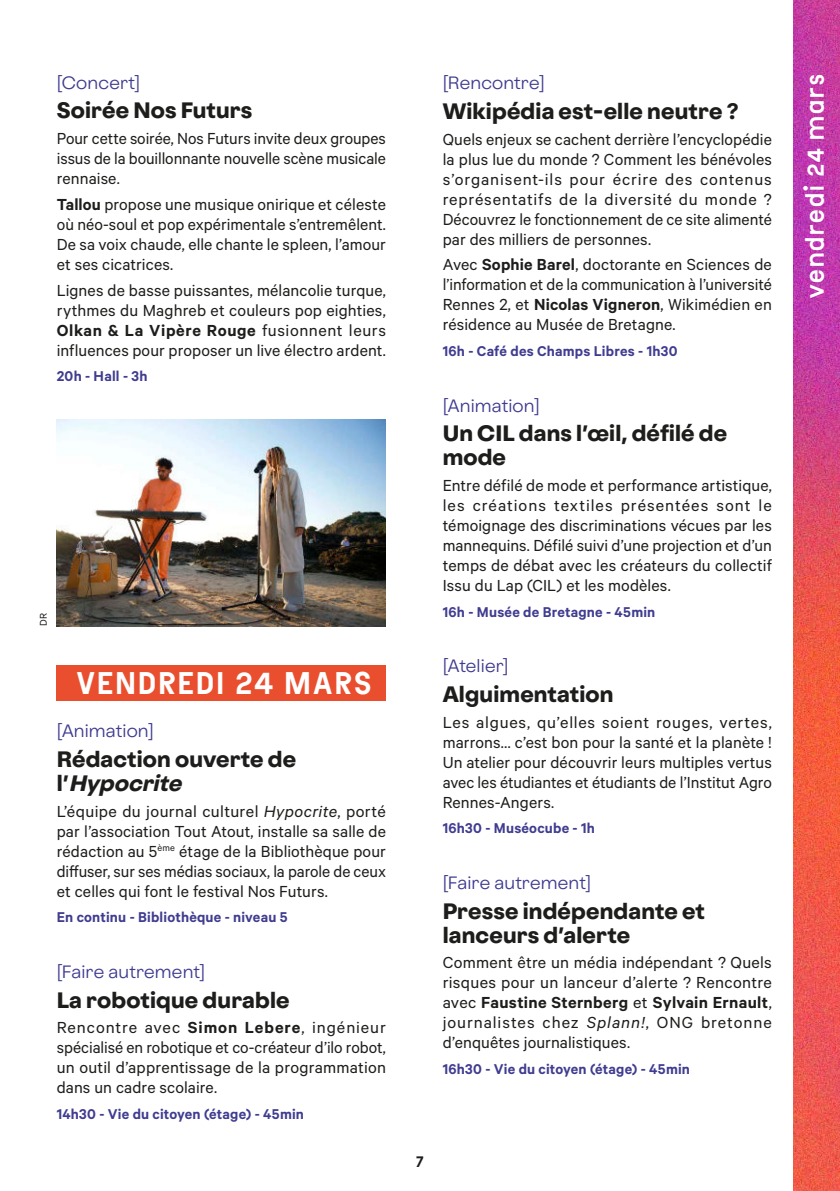
<style>
.page{position:relative;width:840px;height:1191px;background:#fff}
.page>*{position:absolute;margin:0;border:0;box-sizing:border-box;transform-origin:0 0}
.t1{font:36px "Turfu";letter-spacing:.005em;color:#fff}
.t2{font:27px "Turfu";letter-spacing:.005em;color:#fff}
.t3{font:700 20px/24px "Oldschool Grotesk";letter-spacing:.01em;color:#1d1d1b}
.t4{font:18px/20px "Calibre";letter-spacing:.005em;color:#1d1d1b;text-align:justify}
.t5{font:18px "Turfu";color:#1d1d1b}
.t6{font:600 16px "Calibre";letter-spacing:.01em;color:#403c90}
.t7{font:300 16px "Oldschool Grotesk";letter-spacing:.01em;color:#403c90}
.t8{font:11px "Calibre";color:#1d1d1b}
.s1{font-weight:600}
.s2{font-style:italic}
</style>
<div class="page">
<img style="left:57px;top:420px;width:329px;height:206px">
<img style="left:793px;top:0;width:46px;height:1191px">
<div style="left:57px;top:665px;width:329px;height:35px;background:#e94f2e"></div>
<p class="t7" style="left:57px;top:75px;width:85px">[Concert]</p>
<p class="t3" style="left:57px;top:100px;width:197px">Soirée Nos Futurs</p>
<p class="t4" style="left:57px;top:129px;width:330px">Pour cette soirée, Nos Futurs invite deux groupes issus de la bouillonnante nouvelle scène musicale rennaise.</p>
<p class="t4" style="left:57px;top:194px;width:330px"><span class="s1">Tallou</span> propose une musique onirique et céleste où néo-soul et pop expérimentale s’entremêlent.<br>De sa voix chaude, elle chante le spleen, l’amour et ses cicatrices.</p>
<p class="t4" style="left:57px;top:280px;width:330px">Lignes de basse puissantes, mélancolie turque, rythmes du Maghreb et couleurs pop eighties, <span class="s1">Olkan &amp; La Vipère Rouge</span> fusionnent leurs influences pour proposer un live électro ardent.</p>
<p class="t6" style="left:57px;top:368px;width:92px">20h - Hall - 3h</p>
<p class="t8" style="left:38px;top:626px;width:14px;rotate:-90deg">DR</p>
<h1 class="t1" style="left:76px;top:666px;width:297px">VENDREDI 24 MARS</h1>
<p class="t7" style="left:57px;top:723px;width:98px">[Animation]</p>
<p class="t3" style="left:57px;top:748px;width:241px">Rédaction ouverte de l ’ <span class="s2">Hypocrite</span></p>
<p class="t4" style="left:57px;top:801px;width:330px">L’équipe du journal culturel <span class="s2">Hypocrite</span>, porté par l’association Tout Atout, installe sa salle de rédaction au 5<sup>ème</sup> étage de la Bibliothèque pour diffuser, sur ses médias sociaux, la parole de ceux et celles qui font le festival Nos Futurs.</p>
<p class="t6" style="left:57px;top:909px;width:232px">En continu - Bibliothèque - niveau 5</p>
<p class="t7" style="left:57px;top:964px;width:150px">[Faire autrement]</p>
<p class="t3" style="left:57px;top:989px;width:234px">La robotique durable</p>
<p class="t4" style="left:57px;top:1017px;width:330px">Rencontre avec <span class="s1">Simon Lebere</span>, ingénieur spécialisé en robotique et co-créateur d’ilo robot, un outil d’apprentissage de la programmation dans un cadre scolaire.</p>
<p class="t6" style="left:57px;top:1106px;width:248px">14h30 - Vie du citoyen (étage) - 45min</p>
<p class="t7" style="left:442px;top:75px;width:103px">[Rencontre]</p>
<p class="t3" style="left:442px;top:101px;width:297px">Wikipédia est-elle neutre ?</p>
<p class="t4" style="left:442px;top:129px;width:330px">Quels enjeux se cachent derrière l’encyclopédie la plus lue du monde ? Comment les bénévoles s’organisent-ils pour écrire des contenus représentatifs de la diversité du monde ?<br>Découvrez le fonctionnement de ce site alimenté par des milliers de personnes.</p>
<p class="t4" style="left:442px;top:255px;width:330px">Avec <span class="s1">Sophie Barel</span>, doctorante en Sciences de l’information et de la communication à l’université Rennes 2, et <span class="s1">Nicolas Vigneron</span>, Wikimédien en résidence au Musée de Bretagne.</p>
<p class="t6" style="left:442px;top:343px;width:236px">16h - Café des Champs Libres - 1h30</p>
<p class="t7" style="left:442px;top:397px;width:98px">[Animation]</p>
<p class="t3" style="left:442px;top:420px;width:286px">Un CIL dans l’œil, défilé de mode</p>
<p class="t4" style="left:442px;top:475px;width:330px">Entre défilé de mode et performance artistique, les créations textiles présentées sont le témoignage des discriminations vécues par les mannequins. Défilé suivi d’une projection et d’un temps de débat avec les créateurs du collectif Issu du Lap (CIL) et les modèles.</p>
<p class="t6" style="left:442px;top:604px;width:214px">16h - Musée de Bretagne - 45min</p>
<p class="t7" style="left:442px;top:658px;width:67px">[Atelier]</p>
<p class="t3" style="left:442px;top:684px;width:172px">Alguimentation</p>
<p class="t4" style="left:442px;top:712px;width:330px">Les algues, qu’elles soient rouges, vertes, marrons… c’est bon pour la santé et la planète !<br>Un atelier pour découvrir leurs multiples vertus avec les étudiantes et étudiants de l’Institut Agro Rennes-Angers.</p>
<p class="t6" style="left:442px;top:820px;width:154px">16h30 - Muséocube - 1h</p>
<p class="t7" style="left:442px;top:875px;width:150px">[Faire autrement]</p>
<p class="t3" style="left:442px;top:900px;width:263px">Presse indépendante et lanceurs d’alerte</p>
<p class="t4" style="left:442px;top:953px;width:330px">Comment être un média indépendant ? Quels risques pour un lanceur d’alerte ? Rencontre avec <span class="s1">Faustine Sternberg</span> et <span class="s1">Sylvain Ernault</span>, journalistes chez <span class="s2">Splann!</span>, ONG bretonne d’enquêtes journalistiques.</p>
<p class="t6" style="left:442px;top:1061px;width:249px">16h30 - Vie du citoyen (étage) - 45min</p>
<p class="t5" style="left:416px;top:1153px;width:9px">7</p>
<h2 class="t2" style="left:803px;top:299px;width:227px;rotate:-90deg">vendredi 24 mars</h2>
</div>
